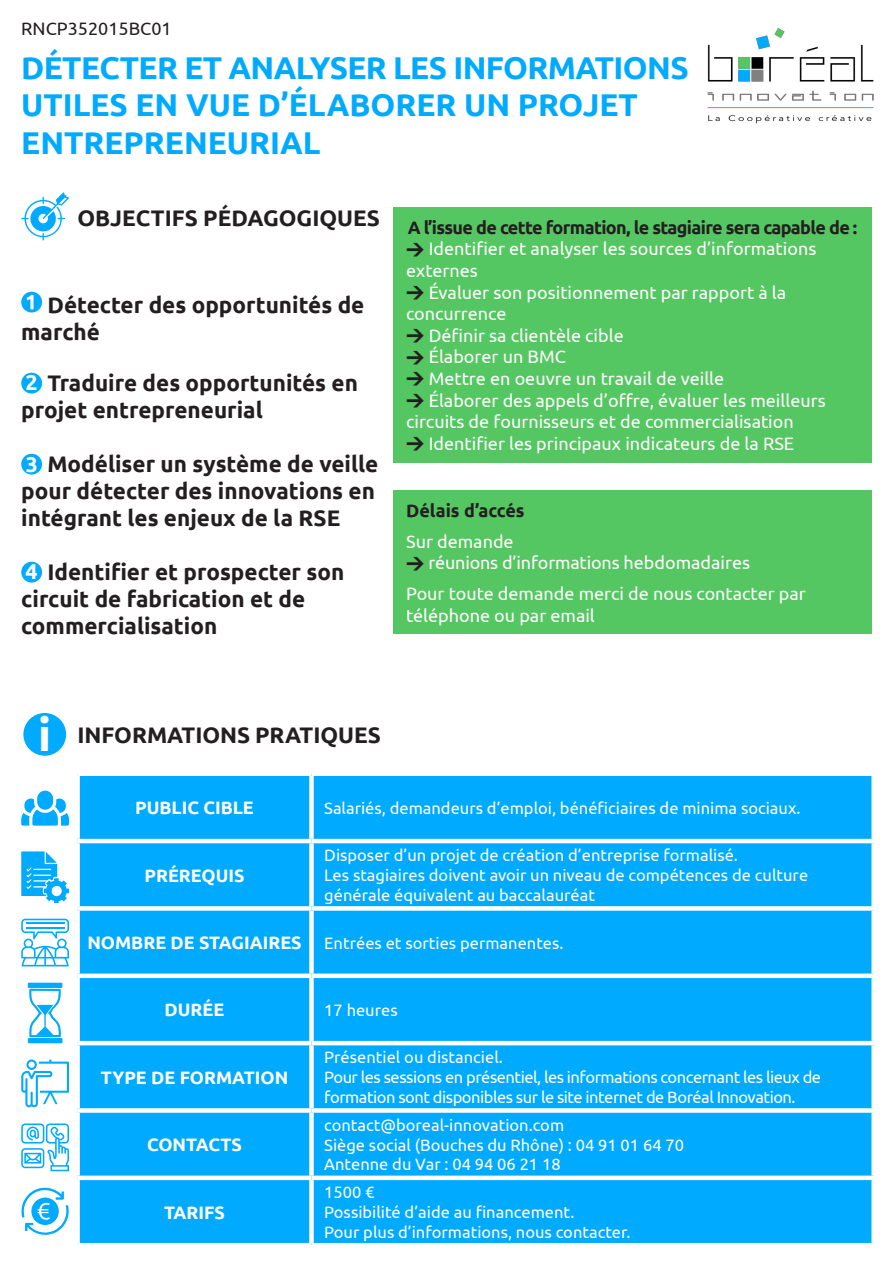
<style>
.page{position:relative;width:893px;height:1263px;background:#fff}
.page>*{position:absolute;margin:0;border:0;box-sizing:border-box;transform-origin:0 0}
.t1{font:700 45.15px "Ubuntu";color:#fff}
.titre{font:700 31.5px/37.8px "Ubuntu";color:#0af}
.titre_2{font:700 22.5px/27px "Ubuntu";color:#231f20}
.t2{font:18px/21.6px "Ubuntu";color:#fff}
.titre_3{font:700 18px "Ubuntu";color:#fff}
.titre_3-2{font:700 18px "Ubuntu";letter-spacing:-.035em;color:#231f20}
.t3{font:18px "Ubuntu";color:#231f20}
.titre_3-3{font:700 18px "Ubuntu";color:#231f20}
.t4{font:16.5px/19.8px "Ubuntu";color:#fff}
.t5{font:16.5px/19.8px "Ubuntu";letter-spacing:-.03em;color:#fff}
.s1{font-size:21.45px;color:#fff}
.s2{font-family:"DIN";font-weight:900;color:#231f20}
</style>
<div class="page">
<div style="left:80px;top:776px;width:791px;height:467px;background:#0af"></div>
<svg style="left:27px;top:1041px;width:51px;height:4px"></svg>
<div style="left:309px;top:776px;width:5px;height:63px;background:#fff"></div>
<hr style="left:78px;top:839px;width:233px;height:4px;background:#fff">
<hr style="left:311px;top:839px;width:565px;height:4px;background:#fff">
<div style="left:309px;top:843px;width:5px;height:63px;background:#fff"></div>
<div style="left:78px;top:906px;width:233px;height:5px;background:#fff"></div>
<div style="left:311px;top:906px;width:565px;height:5px;background:#fff"></div>
<div style="left:309px;top:911px;width:5px;height:62px;background:#fff"></div>
<div style="left:78px;top:973px;width:233px;height:5px;background:#fff"></div>
<div style="left:311px;top:973px;width:565px;height:5px;background:#fff"></div>
<div style="left:309px;top:978px;width:5px;height:63px;background:#fff"></div>
<hr style="left:78px;top:1041px;width:233px;height:4px;background:#fff">
<hr style="left:311px;top:1041px;width:565px;height:4px;background:#fff">
<div style="left:309px;top:1045px;width:5px;height:63px;background:#fff"></div>
<div style="left:78px;top:1108px;width:233px;height:5px;background:#fff"></div>
<div style="left:311px;top:1108px;width:565px;height:5px;background:#fff"></div>
<div style="left:309px;top:1113px;width:5px;height:62px;background:#fff"></div>
<div style="left:78px;top:1175px;width:233px;height:5px;background:#fff"></div>
<div style="left:311px;top:1175px;width:565px;height:5px;background:#fff"></div>
<div style="left:309px;top:1180px;width:5px;height:63px;background:#fff"></div>
<svg style="left:21px;top:192px;width:48px;height:48px"></svg>
<svg style="left:21px;top:798px;width:48px;height:28px"></svg>
<div style="left:37px;top:791px;width:16px;height:19px;background:#0af;border-radius:8px"></div>
<svg style="left:21px;top:851px;width:48px;height:51px"></svg>
<svg style="left:21px;top:919px;width:48px;height:47px"></svg>
<svg style="left:28px;top:983px;width:34px;height:60px"></svg>
<svg style="left:21px;top:1059px;width:48px;height:48px"></svg>
<svg style="left:21px;top:1123px;width:48px;height:48px"></svg>
<svg style="left:21px;top:1187px;width:48px;height:48px"></svg>
<div style="left:21px;top:292px;width:21px;height:20px;background:#0af;border-radius:50%"></div>
<svg style="left:27px;top:295px;width:7px;height:14px"></svg>
<div style="left:21px;top:373px;width:21px;height:20px;background:#0af;border-radius:50%"></div>
<div style="left:21px;top:454px;width:21px;height:20px;background:#0af;border-radius:50%"></div>
<div style="left:21px;top:562px;width:21px;height:20px;background:#0af;border-radius:50%"></div>
<div style="left:393px;top:207px;width:479px;height:256px;background:#55c762"></div>
<div style="left:393px;top:490px;width:479px;height:144px;background:#55c762"></div>
<div style="left:23px;top:713px;width:43px;height:43px;background:#0af;border-radius:50%"></div>
<img style="left:707px;top:28px;width:167px;height:96px">
<p class="t3" style="left:21px;top:18px;width:152px">RNCP352015BC01</p>
<p class="titre" style="left:21px;top:48px;width:669px">DÉTECTER ET ANALYSER LES INFORMATIONS<br>UTILES EN VUE D’ÉLABORER UN PROJET<br>ENTREPRENEURIAL</p>
<p class="titre_2" style="left:77px;top:205px;width:304px">OBJECTIFS PÉDAGOGIQUES</p>
<p class="titre_2" style="left:21px;top:291px;width:345px;text-indent:26px">Détecter des opportunités de marché</p>
<p class="titre_2" style="left:21px;top:369px;width:338px"><span class="s1">2</span> Traduire des opportunités en projet entrepreneurial</p>
<p class="titre_2" style="left:26px;top:450px;width:354px"><span class="s1">3</span> Modéliser un système de veille</p>
<p class="titre_2" style="left:21px;top:477px;width:355px">pour détecter des innovations en intégrant les enjeux de la RSE</p>
<p class="titre_2" style="left:21px;top:558px;width:325px"><span class="s1">4</span> Identifier et prospecter son circuit de fabrication et de commercialisation</p>
<p class="titre_3-2" style="left:408px;top:216px;width:451px">A l’issue de cette formation, le stagiaire sera capable de :</p>
<p class="t2" style="left:406px;top:238px;width:412px"><span class="s2">&gt;</span> Identifier et analyser les sources d’informations externes</p>
<p class="t2" style="left:406px;top:281px;width:382px"><span class="s2">&gt;</span> Évaluer son positionnement par rapport à la concurrence</p>
<p class="t2" style="left:406px;top:324px;width:219px"><span class="s2">&gt;</span> Définir sa clientèle cible</p>
<p class="t2" style="left:406px;top:346px;width:161px"><span class="s2">&gt;</span> Élaborer un BMC</p>
<p class="t2" style="left:406px;top:367px;width:320px"><span class="s2">&gt;</span> Mettre en oeuvre un travail de veille</p>
<p class="t2" style="left:406px;top:389px;width:421px"><span class="s2">&gt;</span> Élaborer des appels d’offre, évaluer les meilleurs circuits de fournisseurs et de commercialisation</p>
<p class="t2" style="left:406px;top:432px;width:390px"><span class="s2">&gt;</span> Identifier les principaux indicateurs de la RSE</p>
<p class="titre_3-3" style="left:406px;top:500px;width:120px">Délais d’accés</p>
<p class="t2" style="left:406px;top:530px;width:109px">Sur demande</p>
<p class="t2" style="left:406px;top:552px;width:346px"><span class="s2">&gt;</span> réunions d’informations hebdomadaires</p>
<p class="t2" style="left:406px;top:582px;width:401px">Pour toute demande merci de nous contacter par téléphone ou par email</p>
<p class="t1" style="left:38px;top:708px;width:15px">i</p>
<p class="titre_2" style="left:77px;top:721px;width:305px">INFORMATIONS PRATIQUES</p>
<p class="titre_3" style="left:135px;top:797px;width:120px">PUBLIC CIBLE</p>
<p class="t4" style="left:324px;top:797px;width:478px">Salariés, demandeurs d’emploi, bénéficiaires de minima sociaux.</p>
<p class="titre_3" style="left:144px;top:864px;width:102px">PRÉREQUIS</p>
<p class="t4" style="left:324px;top:845px;width:415px">Disposer d’un projet de création d’entreprise formalisé.</p>
<p class="t4" style="left:324px;top:865px;width:485px">Les stagiaires doivent avoir un niveau de compétences de culture générale équivalent au baccalauréat</p>
<p class="titre_3" style="left:87px;top:932px;width:216px">NOMBRE DE STAGIAIRES</p>
<p class="t4" style="left:324px;top:932px;width:241px">Entrées et sorties permanentes.</p>
<p class="titre_3" style="left:165px;top:999px;width:61px">DURÉE</p>
<p class="t4" style="left:324px;top:999px;width:75px">17 heures</p>
<p class="titre_3" style="left:101px;top:1066px;width:189px">TYPE DE FORMATION</p>
<p class="titre_3" style="left:147px;top:1134px;width:96px">CONTACTS</p>
<p class="titre_3" style="left:164px;top:1201px;width:63px">TARIFS</p>
<p class="t4" style="left:324px;top:1047px;width:180px">Présentiel ou distanciel.</p>
<p class="t5" style="left:324px;top:1067px;width:498px">Pour les sessions en présentiel, les informations concernant les lieux de formation sont disponibles sur le site internet de Boréal Innovation.</p>
<p class="t4" style="left:324px;top:1114px;width:241px">contact@boreal-innovation.com</p>
<p class="t4" style="left:324px;top:1134px;width:361px">Siège social (Bouches du Rhône) : 04 91 01 64 70</p>
<p class="t4" style="left:324px;top:1154px;width:238px">Antenne du Var : 04 94 06 21 18</p>
<p class="t4" style="left:324px;top:1182px;width:52px">1500 €</p>
<p class="t4" style="left:324px;top:1201px;width:252px">Possibilité d’aide au financement.</p>
<p class="t4" style="left:324px;top:1221px;width:308px">Pour plus d’informations, nous contacter.</p>
</div>
